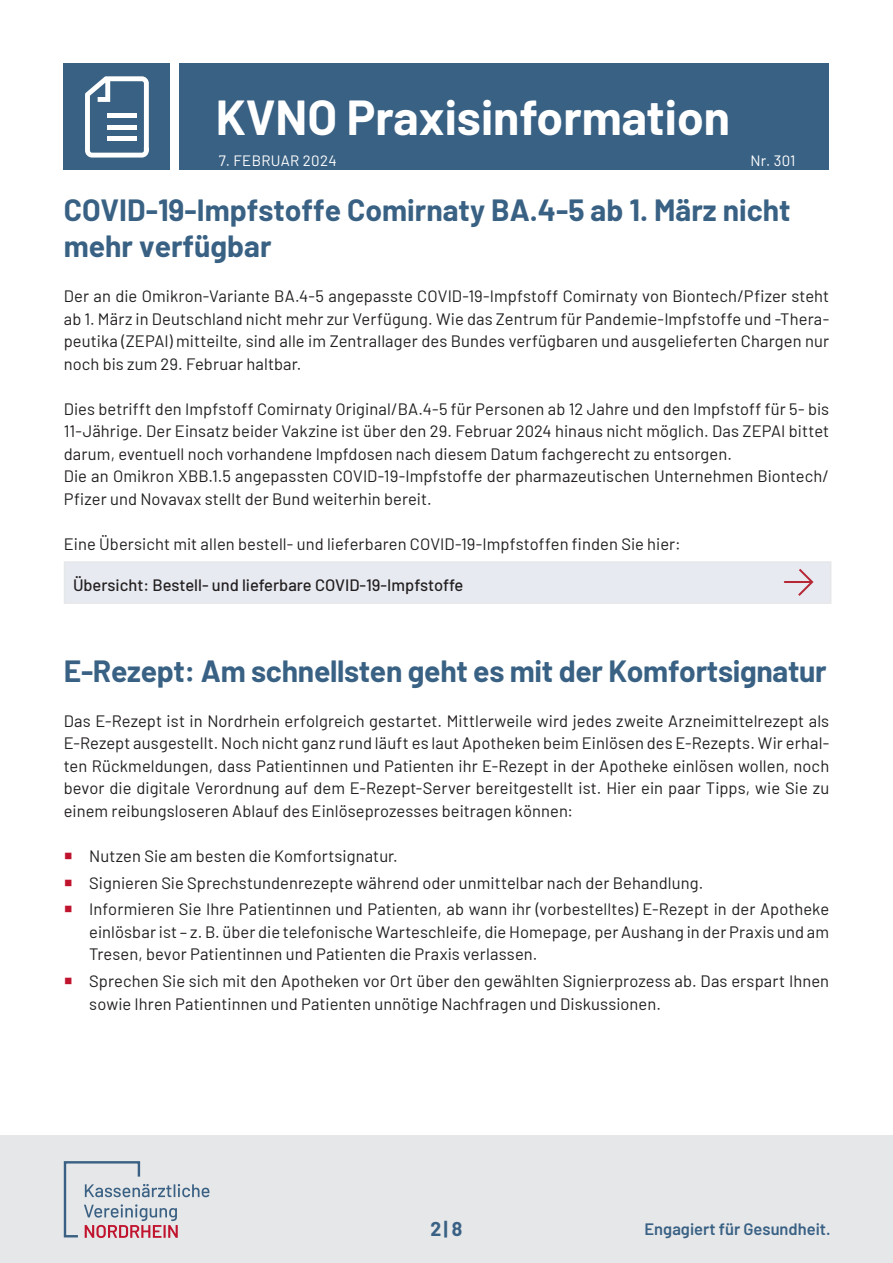
<style>
.page{position:relative;width:893px;height:1263px;background:#fff}
.page>*{position:absolute;margin:0;border:0;box-sizing:border-box;transform-origin:0 0}
.t1{font:700 48px "Barlow";color:#fff}
._3_0_-_Numerische_Aufzählung{font:700 30px/36px "Barlow";color:#396184}
._1_0_-_Fließtext___11_15{font:700 30px "Barlow";letter-spacing:-.01em;color:#396184}
.t2{font:700 19.5px "Barlow";color:#396184}
._1_0_-_Fließtext___11_15-2{font:16.5px/22.5px "Barlow";letter-spacing:.005em;color:#231f20;text-align:justify}
._3_0_-_Numerische_Aufzählung-2{font:16.5px/22.5px "Barlow";letter-spacing:.005em;color:#231f20;text-align:justify}
.t3{font:500 16.5px "Barlow";color:#231f20}
.t4{font:600 16.5px "Barlow";color:#396184}
.t5{font:15px "Barlow";letter-spacing:.02em;color:#fff}
.s1{color:#c0142e}
</style>
<div class="page">
<div style="left:180px;top:64px;width:649px;height:106px;background:#396184"></div>
<div style="left:64px;top:64px;width:106px;height:106px;background:#396184"></div>
<svg style="left:85px;top:76px;width:64px;height:82px"></svg>
<div style="left:107px;top:113px;width:30px;height:5px;background:#fff"></div>
<div style="left:107px;top:125px;width:30px;height:5px;background:#fff"></div>
<div style="left:107px;top:136px;width:30px;height:5px;background:#fff"></div>
<div style="left:0;top:1135px;width:893px;height:128px;background:#e6e7e9"></div>
<svg style="left:64px;top:1161px;width:145px;height:77px"></svg>
<div style="left:64px;top:561px;width:767px;height:43px;background:#e7eaf0"></div>
<svg style="left:798px;top:568px;width:16px;height:28px"></svg>
<hr style="left:785px;top:581px;width:26px;height:2px;background:#b72837">
<h1 class="t1" style="left:216px;top:82px;width:516px">KVNO Praxisinformation</h1>
<p class="t5" style="left:219px;top:149px;width:119px">7. FEBRUAR 2024</p>
<p class="t5" style="left:750px;top:149px;width:47px">Nr. 301</p>
<p class="_3_0_-_Numerische_Aufzählung" style="left:64px;top:190px;width:728px">COVID-19-Impfstoffe Comirnaty BA.4-5 ab 1. März nicht mehr verfügbar</p>
<p class="_3_0_-_Numerische_Aufzählung-2" style="left:64px;top:284px;width:767px">Der an die Omikron-Variante BA.4-5 angepasste COVID-19-Impfstoff Comirnaty von Biontech/Pfizer steht ab 1. März in Deutschland nicht mehr zur Verfügung. Wie das Zentrum für Pandemie-Impfstoffe und -Thera&shy;peutika (ZEPAI) mitteilte, sind alle im Zentrallager des Bundes verfügbaren und ausgelieferten Chargen nur noch bis zum 29. Februar haltbar.</p>
<p class="_3_0_-_Numerische_Aufzählung-2" style="left:64px;top:396px;width:767px">Dies betrifft den Impfstoff Comirnaty Original/BA.4-5 für Personen ab 12 Jahre und den Impfstoff für 5- bis 11-Jährige. Der Einsatz beider Vakzine ist über den 29. Februar 2024 hinaus nicht möglich. Das ZEPAI bittet darum, eventuell noch vorhandene Impfdosen nach diesem Datum fachgerecht zu entsorgen.</p>
<p class="_3_0_-_Numerische_Aufzählung-2" style="left:64px;top:464px;width:767px">Die an Omikron XBB.1.5 angepassten COVID-19-Impfstoffe der pharmazeutischen Unternehmen Biontech/<br>Pfizer und Novavax stellt der Bund weiterhin bereit.</p>
<p class="_3_0_-_Numerische_Aufzählung-2" style="left:64px;top:531px;width:619px">Eine Übersicht mit allen bestell- und lieferbaren COVID-19-Impfstoffen finden Sie hier:</p>
<p class="t3" style="left:73px;top:572px;width:392px">Übersicht: Bestell- und lieferbare COVID-19-Impfstoffe</p>
<p class="_1_0_-_Fließtext___11_15" style="left:64px;top:649px;width:764px">E-Rezept: Am schnellsten geht es mit der Komfortsignatur</p>
<p class="_1_0_-_Fließtext___11_15-2" style="left:64px;top:708px;width:767px">Das E-Rezept ist in Nordrhein erfolgreich gestartet. Mittlerweile wird jedes zweite Arzneimittelrezept als E-Rezept ausgestellt. Noch nicht ganz rund läuft es laut Apotheken beim Einlösen des E-Rezepts. Wir erhal&shy;ten Rückmeldungen, dass Patientinnen und Patienten ihr E-Rezept in der Apotheke einlösen wollen, noch bevor die digitale Verordnung auf dem E-Rezept-Server bereitgestellt ist. Hier ein paar Tipps, wie Sie zu einem reibungsloseren Ablauf des Einlöseprozesses beitragen können:</p>
<p class="_1_0_-_Fließtext___11_15-2" style="left:64px;top:843px;width:336px"><span class="s1">○</span> Nutzen Sie am besten die Komfortsignatur.</p>
<p class="_1_0_-_Fließtext___11_15-2" style="left:64px;top:870px;width:641px"><span class="s1">○</span> Signieren Sie Sprechstundenrezepte während oder unmittelbar nach der Behandlung.</p>
<p class="_1_0_-_Fließtext___11_15-2" style="left:89px;top:897px;width:741px;text-indent:-26px"><span class="s1">○</span> Informieren Sie Ihre Patientinnen und Patienten, ab wann ihr (vorbestelltes) E-Rezept in der Apotheke einlösbar ist – z. B. über die telefonische Warteschleife, die Homepage, per Aushang in der Praxis und am Tresen, bevor Patientinnen und Patienten die Praxis verlassen.</p>
<p class="_1_0_-_Fließtext___11_15-2" style="left:89px;top:969px;width:741px;text-indent:-26px"><span class="s1">○</span> Sprechen Sie sich mit den Apotheken vor Ort über den gewählten Signierprozess ab. Das erspart Ihnen sowie Ihren Patientinnen und Patienten unnötige Nachfragen und Diskussionen.</p>
<p class="t2" style="left:431px;top:1214px;width:33px">2| 8</p>
<p class="t4" style="left:645px;top:1217px;width:188px">Engagiert für Gesundheit.</p>
</div>
